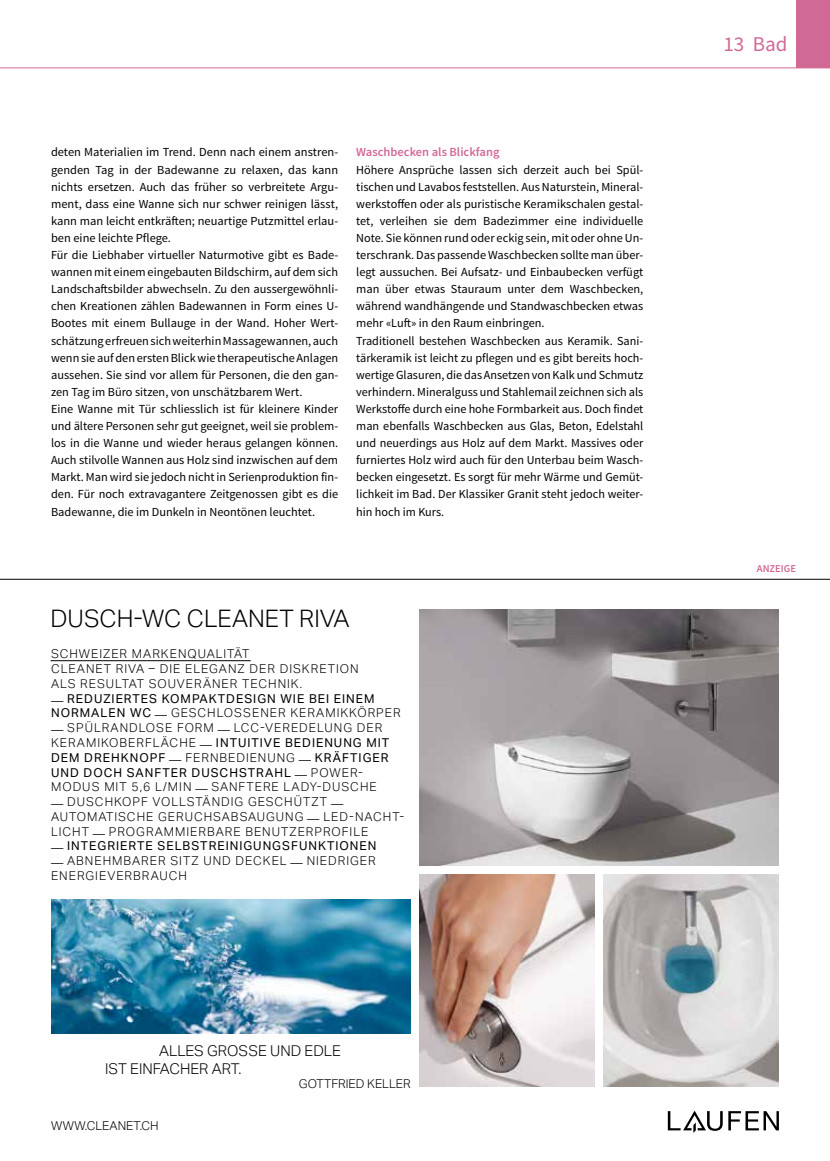
<style>
.page{position:relative;width:830px;height:1161px;background:#fff}
.page>*{position:absolute;margin:0;border:0;box-sizing:border-box;transform-origin:0 0}
.t1{font:300 24.3px "Aktiv Grotesk";color:#000}
.t2{font:21px "Source Sans Pro";color:#d16996}
.t3{font:300 15px/18px "Aktiv Grotesk";color:#000}
.t4{font:600 12.45px "Source Sans Pro";color:#d16996}
.t5{font:12.3px/17.1px "Source Sans Pro";color:#000}
.t6{font:300 12.3px/14.7px "Aktiv Grotesk";letter-spacing:.08em;color:#000}
.t7{font:12.3px/14.7px "Aktiv Grotesk";letter-spacing:.08em;color:#000}
.t8{font:300 12.3px "Aktiv Grotesk";color:#000}
.t9{font:600 10.5px "Source Sans Pro";color:#d16996}
.s1{font-weight:300}
.s2{font-weight:400}
</style>
<div class="page">
<div style="left:795px;top:0;width:34px;height:68px;background:#d16996"></div>
<hr style="left:0;top:68px;width:829px;height:1px;background:#d16996">
<img style="left:419px;top:609px;width:359px;height:256px">
<img style="left:419px;top:874px;width:175px;height:212px">
<img style="left:603px;top:874px;width:175px;height:212px">
<img style="left:51px;top:900px;width:359px;height:133px">
<svg style="left:728px;top:1111px;width:50px;height:19px"></svg>
<svg style="left:667px;top:1110px;width:55px;height:23px"></svg>
<hr style="left:51px;top:660px;width:199px;height:1px;background:#000">
<hr style="left:0;top:579px;width:829px;height:1px;background:#000">
<p class="t5" style="left:51px;top:144px;width:288px">deten Materialien im Trend. Denn nach einem anstren&shy;genden Tag in der Badewanne zu relaxen, das kann nichts ersetzen. Auch das früher so verbreitete Argu&shy;ment, dass eine Wanne sich nur schwer reinigen lässt, kann man leicht entkräften; neuartige Putzmittel erlau&shy;ben eine leichte Pflege.<br>Für die Liebhaber virtueller Naturmotive gibt es Bade&shy;wannen mit einem eingebauten Bildschirm, auf dem sich Landschaftsbilder abwechseln. Zu den aussergewöhnli&shy;chen Kreationen zählen Badewannen in Form eines U-Bootes mit einem Bullauge in der Wand. Hoher Wert&shy;schätzung erfreuen sich weiterhin Massagewannen, auch wenn sie auf den ersten Blick wie therapeutische Anlagen aussehen. Sie sind vor allem für Personen, die den gan&shy;zen Tag im Büro sitzen, von unschätzbarem Wert.<br>Eine Wanne mit Tür schliesslich ist für kleinere Kinder und ältere Personen sehr gut geeignet, weil sie problem&shy;los in die Wanne und wieder heraus gelangen können.<br>Auch stilvolle Wannen aus Holz sind inzwischen auf dem Markt. Man wird sie jedoch nicht in Serienproduktion fin&shy;den. Für noch extravagantere Zeitgenossen gibt es die Badewanne, die im Dunkeln in Neontönen leuchtet.</p>
<p class="t4" style="left:356px;top:144px;width:145px">Waschbecken als Blickfang</p>
<p class="t5" style="left:356px;top:161px;width:288px">Höhere Ansprüche lassen sich derzeit auch bei Spül&shy;tischen und Lavabos feststellen. Aus Naturstein, Mineral&shy;werkstoffen oder als puristische Keramikschalen gestal&shy;tet, verleihen sie dem Badezimmer eine individuelle Note. Sie können rund oder eckig sein, mit oder ohne Un&shy;terschrank. Das passende Waschbecken sollte man über&shy;legt aussuchen. Bei Aufsatz- und Einbaubecken verfügt man über etwas Stauraum unter dem Waschbecken, während wandhängende und Standwaschbecken etwas mehr «Luft» in den Raum einbringen.<br>Traditionell bestehen Waschbecken aus Keramik. Sani&shy;tärkeramik ist leicht zu pflegen und es gibt bereits hoch&shy;wertige Glasuren, die das Ansetzen von Kalk und Schmutz verhindern. Mineralguss und Stahlemail zeichnen sich als Werkstoffe durch eine hohe Formbarkeit aus. Doch findet man ebenfalls Waschbecken aus Glas, Beton, Edelstahl und neuerdings aus Holz auf dem Markt. Massives oder furniertes Holz wird auch für den Unterbau beim Wasch&shy;becken eingesetzt. Es sorgt für mehr Wärme und Gemüt&shy;lichkeit im Bad. Der Klassiker Granit steht jedoch weiter&shy;hin hoch im Kurs.</p>
<h1 class="t1" style="left:50px;top:605px;width:300px">DUSCH-WC CLEANET RIVA</h1>
<p class="t6" style="left:51px;top:646px;width:309px">SCHWEIZER MARKENQUALITÄT<br>CLEANET RIVA – DIE ELEGANZ DER DISKRETION<br>ALS RESULTAT SOUVERÄNER TECHNIK.</p>
<p class="t7" style="left:51px;top:691px;width:351px"><span class="s1">—</span> REDUZIERTES KOMPAKTDESIGN WIE BEI EINEM<br>NORMALEN WC <span class="s1">— GESCHLOSSENER KERAMIKKÖRPER</span></p>
<p class="t6" style="left:51px;top:720px;width:339px">— SPÜLRANDLOSE FORM — LCC-VEREDELUNG DER KERAMIKOBERFLÄCHE — <span class="s2">INTUITIVE BEDIENUNG MIT DEM DREHKNOPF</span> — FERNBEDIENUNG — <span class="s2">KRÄFTIGER UND DOCH SANFTER DUSCHSTRAHL</span> — POWER-MODUS MIT 5,6 L/MIN — SANFTERE LADY-DUSCHE</p>
<p class="t6" style="left:51px;top:794px;width:355px">— DUSCHKOPF VOLLSTÄNDIG GESCHÜTZT —<br>AUTOMATISCHE GERUCHSABSAUGUNG — LED-NACHT-<br>LICHT — PROGRAMMIERBARE BENUTZERPROFILE</p>
<p class="t7" style="left:51px;top:839px;width:327px"><span class="s1">—</span> INTEGRIERTE SELBSTREINIGUNGSFUNKTIONEN</p>
<p class="t6" style="left:51px;top:853px;width:326px">— ABNEHMBARER SITZ UND DECKEL — NIEDRIGER<br>ENERGIEVERBRAUCH</p>
<p class="t3" style="left:105px;top:1041px;width:237px;text-indent:54px">ALLES GROSSE UND EDLE<br>IST EINFACHER ART.</p>
<p class="t8" style="left:299px;top:1077px;width:113px">GOTTFRIED KELLER</p>
<p class="t8" style="left:51px;top:1119px;width:109px">WWW.CLEANET.CH</p>
<h2 class="t2" style="left:723px;top:31px;width:66px">13 Bad</h2>
<p class="t9" style="left:756px;top:561px;width:41px">ANZEIGE</p>
</div>
